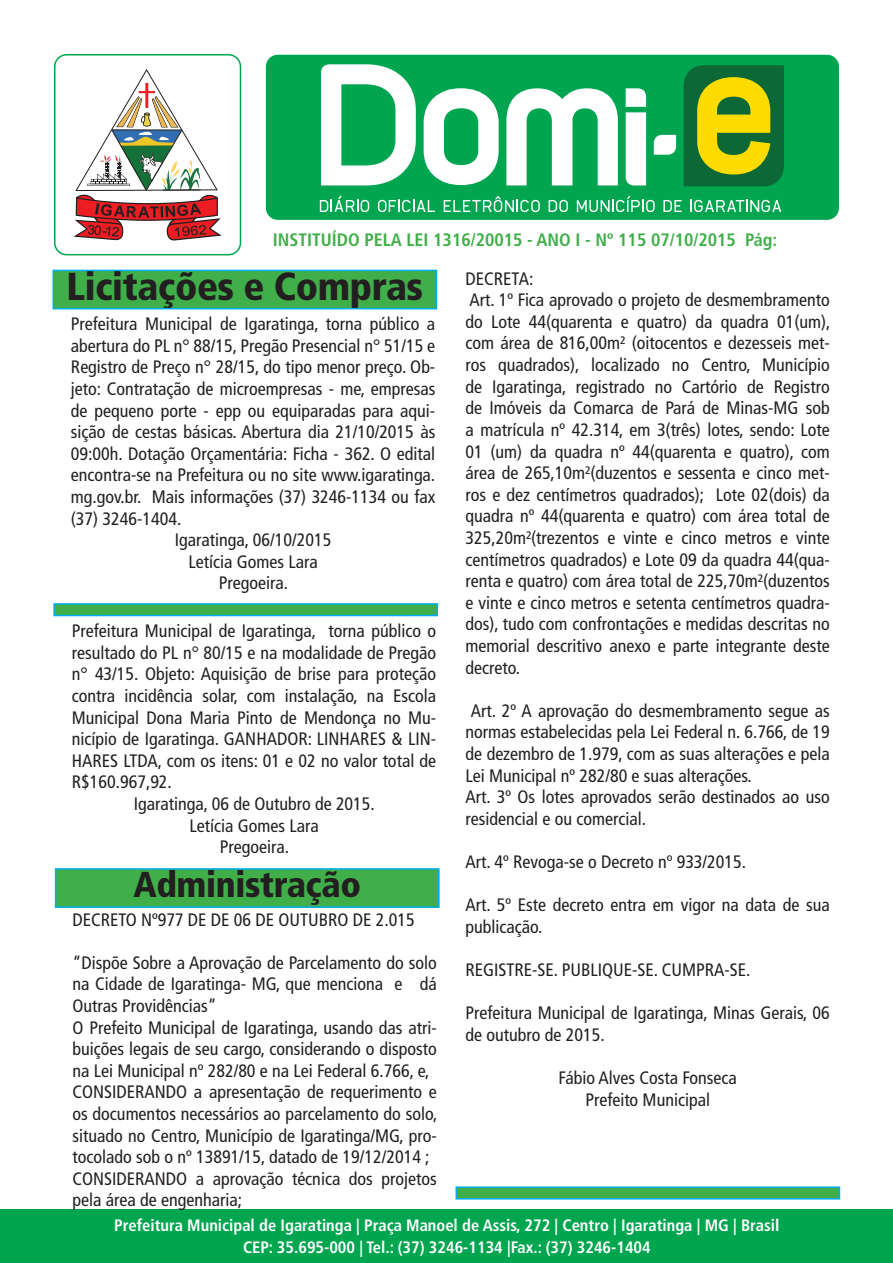
<style>
.page{position:relative;width:893px;height:1263px;background:#fff}
.page>*{position:absolute;margin:0;border:0;box-sizing:border-box;transform-origin:0 0}
.Titulo{font:900 condensed 39px "Frutiger LT Std";letter-spacing:-.01em;color:#231f20}
.Titulo-2{font:900 condensed 36px "Frutiger LT Std";letter-spacing:-.01em;color:#231f20}
.t1{font:condensed 18px/21.6px "Frutiger LT Std";color:#231f20;text-align:justify}
.t2{font:700 condensed 18px "Frutiger LT Std";color:#40ae49}
.t3{font:700 condensed 16.5px "Frutiger LT Std";color:#fff}
</style>
<div class="page">
<div style="left:1px;top:1209px;width:892px;height:53px;background:#00a54f"></div>
<div style="left:266px;top:55px;width:573px;height:165px;background:#00a54f;border-radius:12px"></div>
<svg style="left:684px;top:65px;width:100px;height:121px;background:#6c9721"></svg>
<svg style="left:424px;top:88px;width:75px;height:97px"></svg>
<svg style="left:506px;top:88px;width:112px;height:97px"></svg>
<svg style="left:654px;top:135px;width:22px;height:20px"></svg>
<svg style="left:321px;top:64px;width:95px;height:121px"></svg>
<svg style="left:626px;top:88px;width:20px;height:97px;background:#ecf8f2"></svg>
<svg style="left:74px;top:69px;width:148px;height:172px"></svg>
<hr style="left:163px;top:189px;width:38px;height:2px;background:#231f20">
<div style="left:54px;top:54px;width:187px;height:201px;border:2px solid #00a54f;border-radius:12px"></div>
<svg style="left:320px;top:196px;width:49px;height:16px"></svg>
<svg style="left:378px;top:200px;width:57px;height:12px"></svg>
<svg style="left:444px;top:196px;width:96px;height:16px"></svg>
<svg style="left:549px;top:200px;width:19px;height:12px"></svg>
<svg style="left:577px;top:196px;width:78px;height:16px"></svg>
<svg style="left:663px;top:200px;width:19px;height:12px"></svg>
<svg style="left:690px;top:200px;width:91px;height:12px"></svg>
<div style="left:53px;top:270px;width:383px;height:39px;background:#40ae49"></div>
<div style="left:52px;top:270px;width:385px;height:39px;border:2px solid #00aeef"></div>
<div style="left:53px;top:603px;width:385px;height:13px;background:#40ae49;border:2px solid #00aeef"></div>
<div style="left:455px;top:1186px;width:385px;height:13px;background:#40ae49;border:2px solid #00aeef"></div>
<div style="left:56px;top:869px;width:383px;height:38px;background:#40ae49"></div>
<div style="left:55px;top:868px;width:385px;height:40px;border:2px solid #00aeef"></div>
<p class="t2" style="left:273px;top:229px;width:506px">INSTITUÍDO PELA LEI 1316/20015 - ANO I - Nº 115 07/10/2015 Pág:</p>
<p class="Titulo" style="left:67px;top:263px;width:358px">Licitações e Compras</p>
<p class="t1" style="left:71px;top:313px;width:366px">Prefeitura Municipal de Igaratinga, torna público a abertura do PL n° 88/15, Pregão Presencial n° 51/15 e Registro de Preço n° 28/15, do tipo menor preço. Ob&shy;jeto: Contratação de microempresas - me, empresas de pequeno porte - epp ou equiparadas para aqui&shy;sição de cestas básicas. Abertura dia 21/10/2015 às 09:00h. Dotação Orçamentária: Ficha - 362. O edital encontra-se na Prefeitura ou no site www.igaratinga. mg.gov.br. Mais informações (37) 3246-1134 ou fax (37) 3246-1404.</p>
<p class="t1" style="left:175px;top:529px;width:158px">Igaratinga, 06/10/2015</p>
<p class="t1" style="left:188px;top:551px;width:131px">Letícia Gomes Lara</p>
<p class="t1" style="left:219px;top:572px;width:71px">Pregoeira.</p>
<p class="t1" style="left:72px;top:620px;width:366px">Prefeitura Municipal de Igaratinga, torna público o resultado do PL n° 80/15 e na modalidade de Pregão n° 43/15. Objeto: Aquisição de brise para proteção contra incidência solar, com instalação, na Escola Municipal Dona Maria Pinto de Mendonça no Mu&shy;nicípio de Igaratinga. GANHADOR: LINHARES &amp; LIN-HARES LTDA, com os itens: 01 e 02 no valor total de R$160.967,92.</p>
<p class="t1" style="left:134px;top:793px;width:243px">Igaratinga, 06 de Outubro de 2015.</p>
<p class="t1" style="left:189px;top:815px;width:131px">Letícia Gomes Lara</p>
<p class="t1" style="left:220px;top:836px;width:71px">Pregoeira.</p>
<p class="t1" style="left:465px;top:268px;width:69px">DECRETA:</p>
<p class="t1" style="left:465px;top:289px;width:366px">Art. 1º Fica aprovado o projeto de desmembramento do Lote 44(quarenta e quatro) da quadra 01(um), com área de 816,00m² (oitocentos e dezesseis met&shy;ros quadrados), localizado no Centro, Município de Igaratinga, registrado no Cartório de Registro de Imóveis da Comarca de Pará de Minas-MG sob a matrícula nº 42.314, em 3(três) lotes, sendo: Lote 01 (um) da quadra nº 44(quarenta e quatro), com área de 265,10m²(duzentos e sessenta e cinco met&shy;ros e dez centímetros quadrados); Lote 02(dois) da quadra nº 44(quarenta e quatro) com área total de 325,20m²(trezentos e vinte e cinco metros e vinte centímetros quadrados) e Lote 09 da quadra 44(qua&shy;renta e quatro) com área total de 225,70m²(duzentos e vinte e cinco metros e setenta centímetros quadra&shy;dos), tudo com confrontações e medidas descritas no memorial descritivo anexo e parte integrante deste decreto.</p>
<p class="t1" style="left:465px;top:700px;width:366px">Art. 2º A aprovação do desmembramento segue as normas estabelecidas pela Lei Federal n. 6.766, de 19 de dezembro de 1.979, com as suas alterações e pela Lei Municipal nº 282/80 e suas alterações.</p>
<p class="t1" style="left:465px;top:786px;width:366px">Art. 3º Os lotes aprovados serão destinados ao uso residencial e ou comercial.</p>
<p class="t1" style="left:465px;top:851px;width:282px">Art. 4º Revoga-se o Decreto nº 933/2015.</p>
<p class="t1" style="left:465px;top:894px;width:366px">Art. 5º Este decreto entra em vigor na data de sua publicação.</p>
<p class="t1" style="left:465px;top:959px;width:286px">REGISTRE-SE. PUBLIQUE-SE. CUMPRA-SE.</p>
<p class="t1" style="left:465px;top:1002px;width:366px">Prefeitura Municipal de Igaratinga, Minas Gerais, 06 de outubro de 2015.</p>
<p class="t1" style="left:559px;top:1067px;width:180px">Fábio Alves Costa Fonseca</p>
<p class="t1" style="left:585px;top:1089px;width:126px">Prefeito Municipal</p>
<p class="Titulo-2" style="left:133px;top:862px;width:229px">Administração</p>
<p class="t1" style="left:72px;top:909px;width:344px">DECRETO Nº977 DE DE 06 DE OUTUBRO DE 2.015</p>
<p class="t1" style="left:72px;top:952px;width:366px">“Dispõe Sobre a Aprovação de Parcelamento do solo na Cidade de Igaratinga- MG, que menciona e dá Outras Providências”</p>
<p class="t1" style="left:72px;top:1017px;width:366px">O Prefeito Municipal de Igaratinga, usando das atri&shy;buições legais de seu cargo, considerando o disposto na Lei Municipal nº 282/80 e na Lei Federal 6.766, e,</p>
<p class="t1" style="left:72px;top:1081px;width:366px">CONSIDERANDO a apresentação de requerimento e os documentos necessários ao parcelamento do solo, situado no Centro, Município de Igaratinga/MG, pro&shy;tocolado sob o nº 13891/15, datado de 19/12/2014 ;</p>
<p class="t1" style="left:72px;top:1168px;width:366px">CONSIDERANDO a aprovação técnica dos projetos pela área de engenharia;</p>
<p class="t3" style="left:114px;top:1215px;width:667px">Prefeitura Municipal de Igaratinga | Praça Manoel de Assis, 272 | Centro | Igaratinga | MG | Brasil</p>
<p class="t3" style="left:243px;top:1237px;width:409px">CEP: 35.695-000 | Tel.: (37) 3246-1134 |Fax.: (37) 3246-1404</p>
</div>
